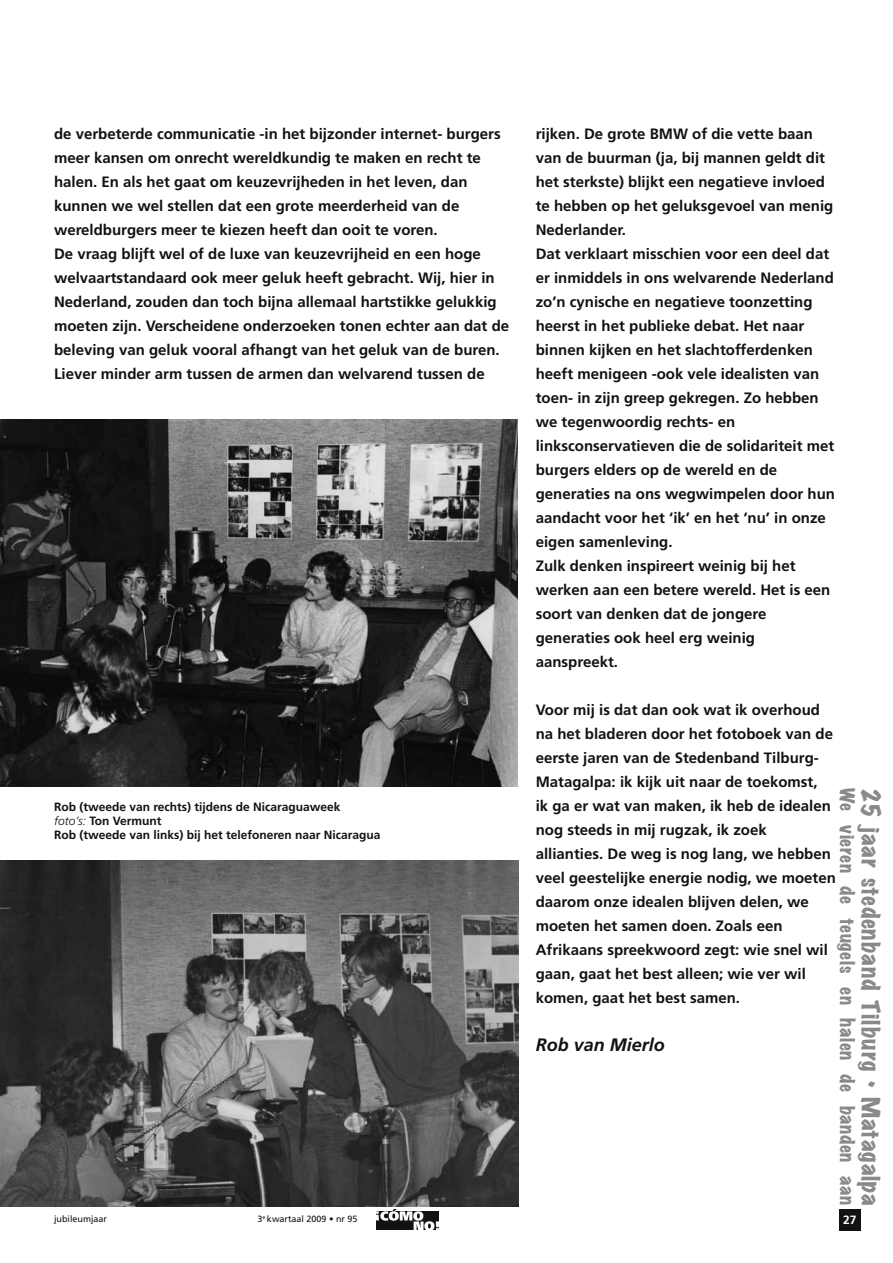
<style>
.page{position:relative;width:893px;height:1263px;background:#fff}
.page>*{position:absolute;margin:0;border:0;box-sizing:border-box;transform-origin:0 0}
.t1{font:expanded 22.5px "Marker Felt";letter-spacing:.035em;color:#888a8a}
.t2{font:expanded 18px "Marker Felt";letter-spacing:.035em;color:#888a8a}
.t3{font:italic 700 18px "Frutiger";color:#121212}
.t4{font:700 15px/24px "Frutiger";color:#121212}
.t5{font:700 12px/14.4px "Frutiger";color:#121212}
.t6{font:700 12px "Frutiger";color:#fff}
.t7{font:9px "Frutiger";color:#121212}
.s1{font-weight:300;font-style:italic}
</style>
<div class="page">
<svg style="left:376px;top:1209px;width:63px;height:21px"></svg>
<div style="left:839px;top:1209px;width:21px;height:21px;background:#121212"></div>
<img style="left:0;top:419px;width:518px;height:368px">
<img style="left:0;top:860px;width:519px;height:347px">
<p class="t4" style="left:54px;top:122px;width:457px">de verbeterde communicatie -in het bijzonder internet- burgers meer kansen om onrecht wereldkundig te maken en recht te halen. En als het gaat om keuzevrijheden in het leven, dan kunnen we wel stellen dat een grote meerderheid van de wereldburgers meer te kiezen heeft dan ooit te voren.<br>De vraag blijft wel of de luxe van keuzevrijheid en een hoge welvaartstandaard ook meer geluk heeft gebracht. Wij, hier in Nederland, zouden dan toch bijna allemaal hartstikke gelukkig moeten zijn. Verscheidene onderzoeken tonen echter aan dat de beleving van geluk vooral afhangt van het geluk van de buren.<br>Liever minder arm tussen de armen dan welvarend tussen de</p>
<p class="t5" style="left:54px;top:799px;width:328px">Rob (tweede van rechts) tijdens de Nicaraguaweek<br><span class="s1">foto’s:</span> Ton Vermunt<br>Rob (tweede van links) bij het telefoneren naar Nicaragua</p>
<p class="t4" style="left:536px;top:122px;width:301px">rijken. De grote BMW of die vette baan van de buurman (ja, bij mannen geldt dit het sterkste) blijkt een negatieve invloed te hebben op het geluksgevoel van menig Nederlander.<br>Dat verklaart misschien voor een deel dat er inmiddels in ons welvarende Nederland zo’n cynische en negatieve toonzetting heerst in het publieke debat. Het naar binnen kijken en het slachtofferdenken heeft menigeen -ook vele idealisten van toen- in zijn greep gekregen. Zo hebben we tegenwoordig rechts- en linksconservatieven die de solidariteit met burgers elders op de wereld en de generaties na ons wegwimpelen door hun aandacht voor het ‘ik’ en het ‘nu’ in onze eigen samenleving.<br>Zulk denken inspireert weinig bij het werken aan een betere wereld. Het is een soort van denken dat de jongere generaties ook heel erg weinig aanspreekt.</p>
<p class="t4" style="left:536px;top:698px;width:302px">Voor mij is dat dan ook wat ik overhoud na het bladeren door het fotoboek van de eerste jaren van de Stedenband Tilburg-Matagalpa: ik kijk uit naar de toekomst,<br>ik ga er wat van maken, ik heb de idealen nog steeds in mij rugzak, ik zoek allianties. De weg is nog lang, we hebben veel geestelijke energie nodig, we moeten daarom onze idealen blijven delen, we moeten het samen doen. Zoals een Afrikaans spreekwoord zegt: wie snel wil gaan, gaat het best alleen; wie ver wil komen, gaat het best samen.</p>
<p class="t3" style="left:536px;top:1034px;width:131px">Rob van Mierlo</p>
<p class="t2" style="left:861px;top:788px;width:418px;rotate:90deg">We vieren de teugels en halen de banden aan</p>
<h1 class="t1" style="left:887px;top:788px;width:418px;rotate:90deg">25 jaar stedenband Tilburg • Matagalpa</h1>
<p class="t7" style="left:54px;top:1214px;width:55px">jubileumjaar</p>
<p class="t6" style="left:843px;top:1213px;width:15px">27</p>
<p class="t7" style="left:258px;top:1214px;width:101px">3<sup>e</sup> kwartaal 2009 • nr 95</p>
</div>
